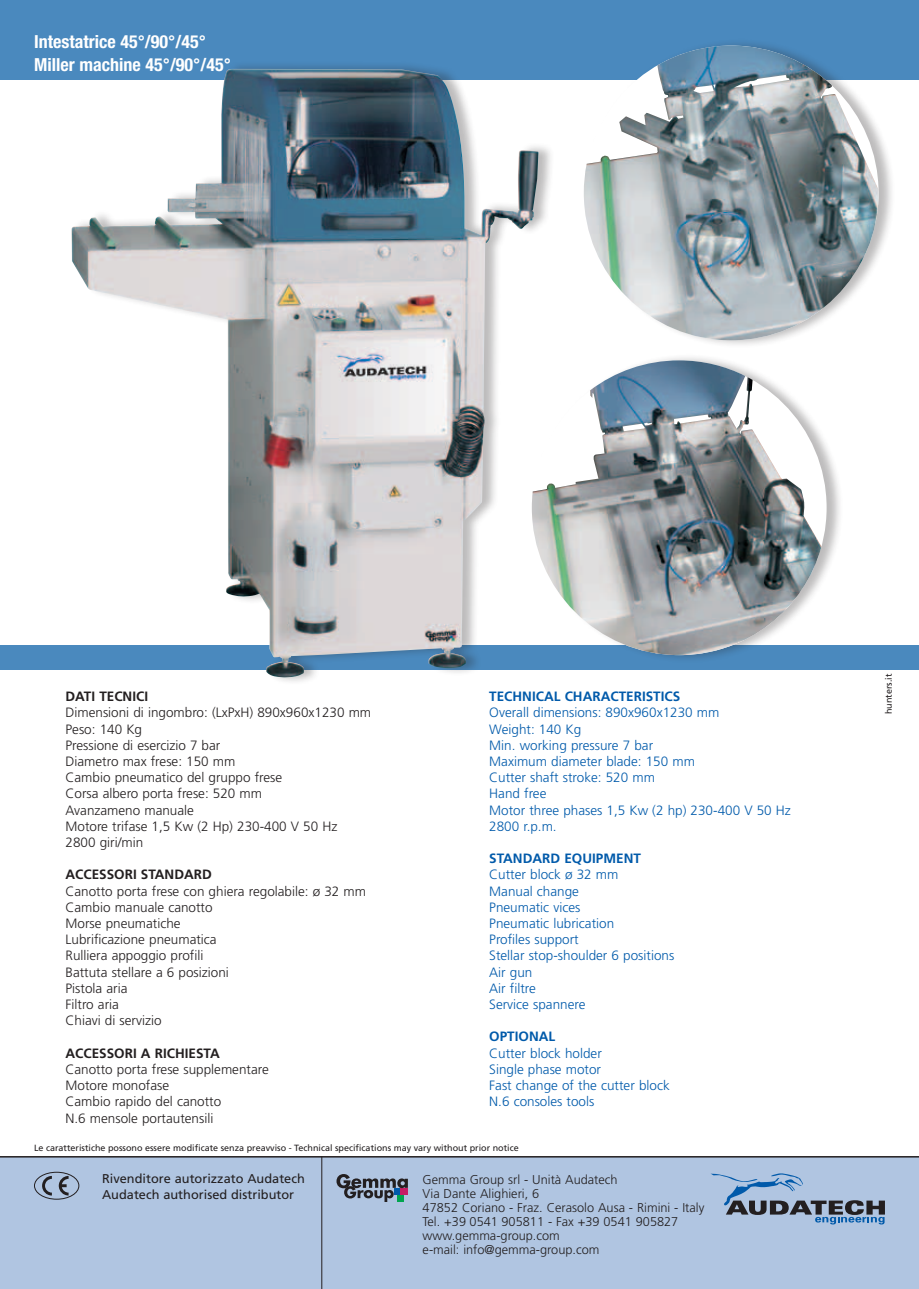
<style>
.page{position:relative;width:919px;height:1289px;background:#fff}
.page>*{position:absolute;margin:0;border:0;box-sizing:border-box;transform-origin:0 0}
.t1{font:700 condensed 18px "Helvetica Neue";color:#fff}
.t2{font:300 13.5px/16.2px "Frutiger";color:#231f20}
.t3{font:300 13.5px/16.2px "Frutiger";color:#015aaa}
.t4{font:700 13.5px "Frutiger";color:#015aaa}
.t5{font:700 13.5px "Frutiger";color:#231f20}
.t6{font:300 12.75px/14.1px "Frutiger";color:#231f20}
.t7{font:12.75px/15.3px "Frutiger";color:#231f20}
.t8{font:9px "Frutiger";color:#231f20}
</style>
<div class="page">
<div style="left:0;top:645px;width:918px;height:25px;background:#4a89be"></div>
<div style="left:0;top:0;width:918px;height:79px;background:#4a89be"></div>
<div style="left:0;top:1157px;width:918px;height:131px;background:#b0c5e1"></div>
<hr style="left:0;top:1155px;width:918px;height:2px;background:#231f20">
<hr style="left:321px;top:1156px;width:1px;height:132px;background:#231f20">
<svg style="left:336px;top:1174px;width:72px;height:27px"></svg>
<svg style="left:711px;top:1173px;width:173px;height:51px"></svg>
<svg style="left:42px;top:1175px;width:10px;height:20px"></svg>
<svg style="left:59px;top:1175px;width:10px;height:20px"></svg>
<div style="left:34px;top:1171px;width:45px;height:28px;border:1px solid #231f20;border-radius:50%"></div>
<div style="left:72px;top:61px;width:483px;height:624px;background:#231f20;opacity:.3"></div>
<img style="left:72px;top:69px;width:465px;height:608px">
<div style="left:584px;top:38px;width:311px;height:311px;background:#231f20;opacity:.3"></div>
<img style="left:583px;top:46px;width:295px;height:294px">
<div style="left:532px;top:353px;width:311px;height:311px;background:#231f20;opacity:.3"></div>
<img style="left:531px;top:360px;width:290px;height:295px">
<h1 class="t1" style="left:34px;top:31px;width:173px">Intestatrice 45°/90°/45°</h1>
<h1 class="t1" style="left:34px;top:53px;width:198px">Miller machine 45°/90°/45°</h1>
<p class="t5" style="left:65px;top:688px;width:84px">DATI TECNICI</p>
<p class="t2" style="left:65px;top:704px;width:307px">Dimensioni di ingombro: (LxPxH) 890x960x1230 mm<br>Peso: 140 Kg<br>Pressione di esercizio 7 bar<br>Diametro max frese: 150 mm<br>Cambio pneumatico del gruppo frese<br>Corsa albero porta frese: 520 mm<br>Avanzameno manuale<br>Motore trifase 1,5 Kw (2 Hp) 230-400 V 50 Hz<br>2800 giri/min</p>
<p class="t5" style="left:65px;top:866px;width:148px">ACCESSORI STANDARD</p>
<p class="t2" style="left:65px;top:882px;width:302px">Canotto porta frese con ghiera regolabile: ø 32 mm<br>Cambio manuale canotto<br>Morse pneumatiche<br>Lubrificazione pneumatica<br>Rulliera appoggio profili<br>Battuta stellare a 6 posizioni<br>Pistola aria<br>Filtro aria<br>Chiavi di servizio</p>
<p class="t5" style="left:65px;top:1045px;width:156px">ACCESSORI A RICHIESTA</p>
<p class="t2" style="left:65px;top:1061px;width:205px">Canotto porta frese supplementare<br>Motore monofase<br>Cambio rapido del canotto<br>N.6 mensole portautensili</p>
<p class="t4" style="left:489px;top:688px;width:192px">TECHNICAL CHARACTERISTICS</p>
<p class="t3" style="left:489px;top:704px;width:303px">Overall dimensions: 890x960x1230 mm<br>Weight: 140 Kg<br>Min. working pressure 7 bar<br>Maximum diameter blade: 150 mm<br>Cutter shaft stroke: 520 mm<br>Hand free<br>Motor three phases 1,5 Kw (2 hp) 230-400 V 50 Hz<br>2800 r.p.m.</p>
<p class="t4" style="left:489px;top:850px;width:153px">STANDARD EQUIPMENT</p>
<p class="t3" style="left:489px;top:866px;width:186px">Cutter block ø 32 mm<br>Manual change<br>Pneumatic vices<br>Pneumatic lubrication<br>Profiles support<br>Stellar stop-shoulder 6 positions<br>Air gun<br>Air filtre<br>Service spannere</p>
<p class="t4" style="left:489px;top:1028px;width:68px">OPTIONAL</p>
<p class="t3" style="left:489px;top:1044px;width:182px">Cutter block holder<br>Single phase motor<br>Fast change of the cutter block<br>N.6 consoles tools</p>
<p class="t8" style="left:34px;top:1142px;width:486px">Le caratteristiche possono essere modificate senza preavviso - Technical specifications may vary without prior notice</p>
<p class="t7" style="left:102px;top:1171px;width:204px">Rivenditore autorizzato Audatech<br>Audatech authorised distributor</p>
<p class="t6" style="left:422px;top:1172px;width:283px">Gemma Group srl - Unità Audatech<br>Via Dante Alighieri, 6<br>47852 Coriano - Fraz. Cerasolo Ausa - Rimini - Italy Tel. +39 0541 905811 - Fax +39 0541 905827 www.gemma-group.com<br>e-mail: info@gemma-group.com</p>
<p class="t8" style="left:883px;top:714px;width:42px;rotate:-90deg">hunters.it</p>
</div>
